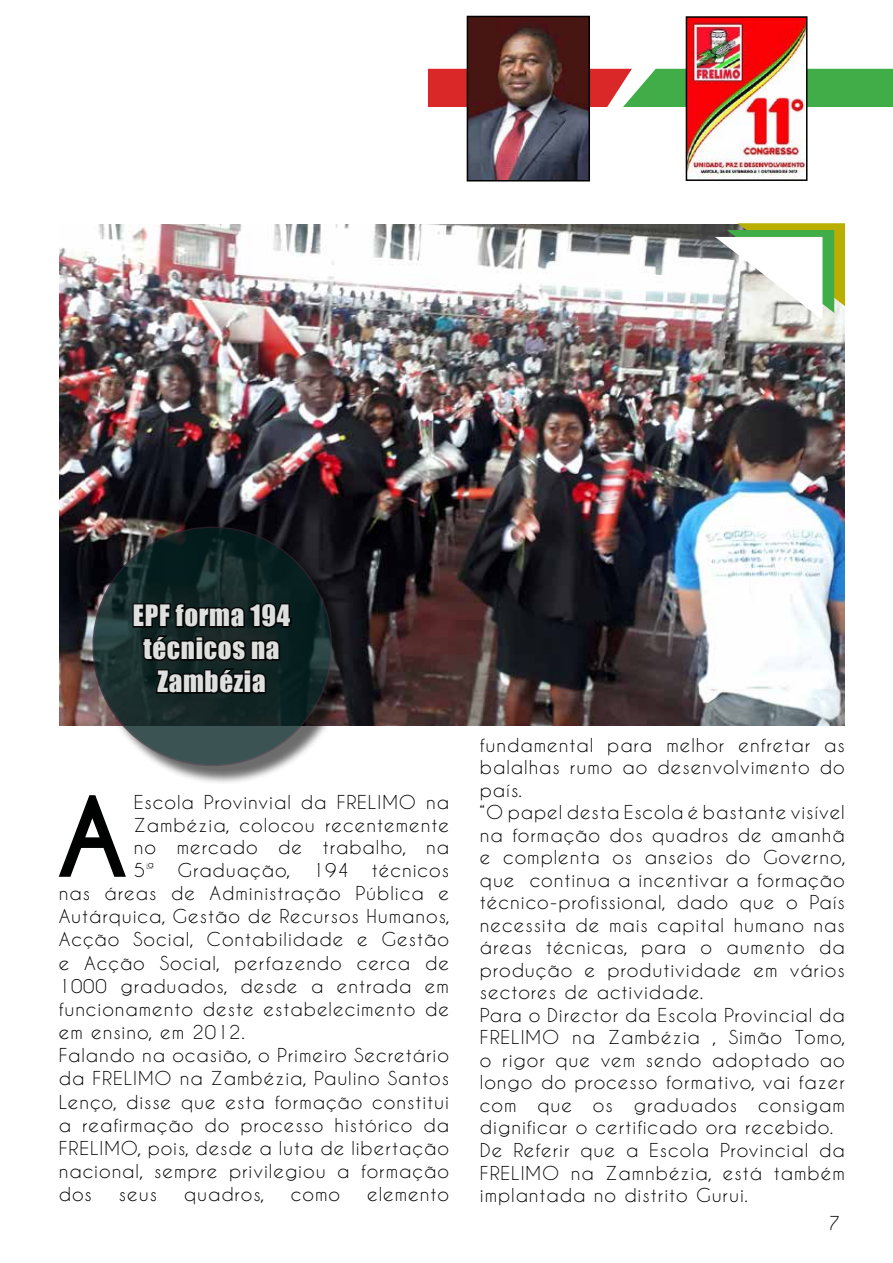
<style>
.page{position:relative;width:893px;height:1263px;background:#fff}
.page>*{position:absolute;margin:0;border:0;box-sizing:border-box;transform-origin:0 0}
.t1{font:700 104.4px "Caviar Dreams";color:#000101}
.t2{font:27px/33px "Impact";letter-spacing:.025em;color:#fffffd;text-align:center}
.t3{font:18px/22.5px "Caviar Dreams";letter-spacing:.05em;color:#000101}
.t4{font:18px "Caviar Dreams";color:#000}
</style>
<div class="page">
<svg style="left:428px;top:69px;width:465px;height:38px;background:#808a4e"></svg>
<img style="left:689px;top:19px;width:115px;height:159px">
<div style="left:686px;top:16px;width:121px;height:165px;border:2px solid #000"></div>
<img style="left:470px;top:19px;width:117px;height:159px">
<div style="left:467px;top:16px;width:123px;height:165px;border:2px solid #000"></div>
<img style="left:60px;top:224px;width:785px;height:501px">
<div style="left:95px;top:529px;width:256px;height:256px;background:#000;opacity:.75"></div>
<svg style="left:93px;top:527px;width:238px;height:238px;background:#1a2f2f"></svg>
<svg style="left:131px;top:586px;width:162px;height:110px;background:#0e1a1a"></svg>
<svg style="left:715px;top:223px;width:130px;height:97px"></svg>
<h2 class="t2" style="left:133px;top:598px;width:159px">EPF forma 194 técnicos na<br>Zambézia</h2>
<h1 class="t1" style="left:56px;top:774px;width:74px">A</h1>
<p class="t3" style="left:134px;top:791px;width:317px;text-align:justify">Escola Provinvial da FRELIMO na Zambézia, colocou recentemente no mercado de trabalho, na 5ª</p>
<p class="t3" style="left:177px;top:858px;width:114px">Graduação,</p>
<p class="t3" style="left:313px;top:858px;width:37px">194</p>
<p class="t3" style="left:59px;top:858px;width:392px;line-height:23.2px;text-indent:313px">técnicos nas áreas de Administração Pública e Autárquica, Gestão de Recursos Humanos, Acção Social, Contabilidade e Gestão e Acção Social, perfazendo cerca de 1000 graduados, desde a entrada em funcionamento deste estabelecimento de em ensino, em 2012.<br>Falando na ocasião, o Primeiro Secretário da FRELIMO na Zambézia, Paulino Santos Lenço, disse que esta formação constitui a reafirmação do processo histórico da FRELIMO, pois, desde a luta de libertação nacional, sempre privilegiou a formação dos</p>
<p class="t3" style="left:119px;top:1183px;width:40px">seus</p>
<p class="t3" style="left:184px;top:1183px;width:82px">quadros,</p>
<p class="t3" style="left:291px;top:1183px;width:51px">como</p>
<p class="t3" style="left:367px;top:1183px;width:83px">elemento</p>
<p class="t3" style="left:480px;top:733px;width:367px">fundamental para melhor enfretar as balalhas rumo ao desenvolvimento do país.<br>“O papel desta Escola é bastante visível na formação dos quadros de amanhã e complenta os anseios do Governo, que continua a incentivar a formação técnico-profissional, dado que o País necessita de mais capital humano nas áreas técnicas, para o aumento da produção e produtividade em vários sectores de actividade.<br>Para o Director da Escola Provincial da FRELIMO na Zambézia , Simão Tomo, o rigor que vem sendo adoptado ao longo do processo formativo, vai fazer com que os graduados consigam dignificar o certificado ora recebido.<br>De Referir que a Escola Provincial da FRELIMO na Zamnbézia, está também implantada no distrito Gurui.</p>
<p class="t4" style="left:829px;top:1213px;width:12px">7</p>
</div>
